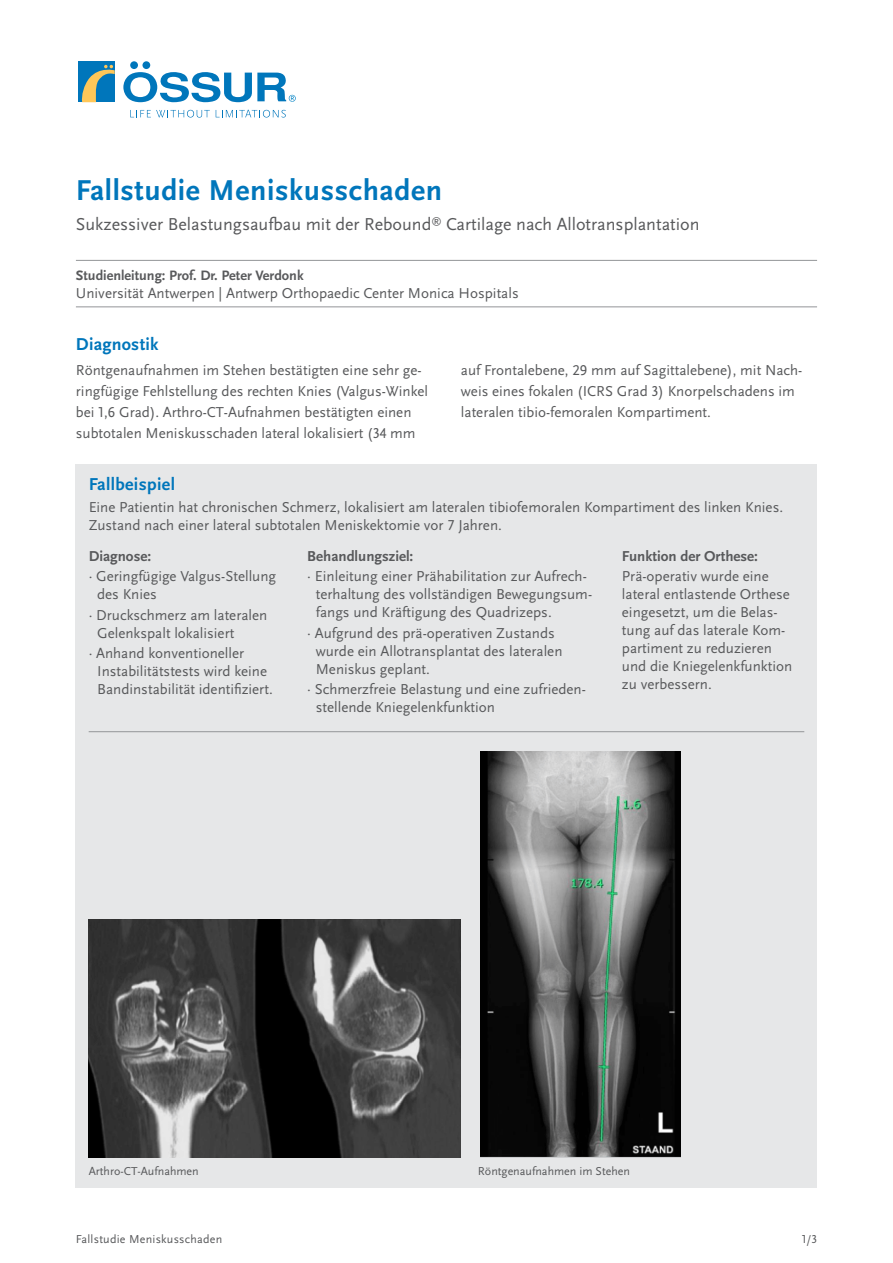
<style>
.page{position:relative;width:893px;height:1263px;background:#fff}
.page>*{position:absolute;margin:0;border:0;box-sizing:border-box;transform-origin:0 0}
.t1{font:700 30px "Scala Sans OT";letter-spacing:.02em;color:#0076bb}
.t2{font:18px "Scala Sans OT";color:#58595b}
.t3{font:700 18px "Scala Sans OT";letter-spacing:.02em;color:#0076bb}
.t4{font:15px/18px "Scala Sans OT";color:#58595b}
.t5{font:700 15px "Scala Sans OT";color:#58595b}
.t6{font:700 14.25px "Scala Sans OT";color:#58595b}
.t7{font:12px "Scala Sans OT";color:#58595b}
.t8{font:12px "Scala Sans OT";letter-spacing:.02em;color:#58595b}
</style>
<div class="page">
<div style="left:76px;top:857px;width:741px;height:330px;background:#e6e7e8"></div>
<div style="left:76px;top:464px;width:741px;height:400px;background:#e6e7e8"></div>
<svg style="left:130px;top:110px;width:80px;height:8px"></svg>
<svg style="left:216px;top:110px;width:70px;height:8px"></svg>
<div style="left:130px;top:61px;width:8px;height:8px;background:#0076bb;border-radius:50%"></div>
<div style="left:142px;top:61px;width:8px;height:8px;background:#0076bb;border-radius:50%"></div>
<svg style="left:123px;top:72px;width:173px;height:30px"></svg>
<svg style="left:82px;top:102px;width:14px;height:1px"></svg>
<div style="left:78px;top:61px;width:37px;height:41px;background:#0076bb"></div>
<svg style="left:81px;top:65px;width:34px;height:37px"></svg>
<hr style="left:76px;top:260px;width:741px;height:1px;background:#939598">
<hr style="left:76px;top:307px;width:741px;height:1px;background:#939598">
<hr style="left:89px;top:731px;width:715px;height:1px;background:#939598">
<img style="left:89px;top:920px;width:372px;height:237px">
<img style="left:481px;top:752px;width:199px;height:405px">
<h1 class="t1" style="left:76px;top:173px;width:368px">Fallstudie Meniskusschaden</h1>
<p class="t2" style="left:76px;top:214px;width:625px">Sukzessiver Belastungsaufbau mit der Rebound<sup>®</sup> Cartilage nach Allotransplantation</p>
<p class="t6" style="left:76px;top:267px;width:229px">Studienleitung: Prof. Dr. Peter Verdonk</p>
<p class="t4" style="left:76px;top:284px;width:444px">Universität Antwerpen | Antwerp Orthopaedic Center Monica Hospitals</p>
<p class="t3" style="left:76px;top:334px;width:84px">Diagnostik</p>
<p class="t4" style="left:76px;top:359px;width:354px;line-height:21px">Röntgenaufnahmen im Stehen bestätigten eine sehr ge&shy;ringfügige Fehlstellung des rechten Knies (Valgus-Winkel bei 1,6 Grad). Arthro-CT-Aufnahmen bestätigten einen subtotalen Meniskusschaden lateral lokalisiert (34 mm</p>
<p class="t4" style="left:461px;top:359px;width:343px;line-height:21px">auf Frontalebene, 29 mm auf Sagittalebene), mit Nach&shy;weis eines fokalen (ICRS Grad 3) Knorpelschadens im lateralen tibio-femoralen Kompartiment.</p>
<p class="t3" style="left:89px;top:474px;width:88px">Fallbeispiel</p>
<p class="t4" style="left:89px;top:499px;width:696px">Eine Patientin hat chronischen Schmerz, lokalisiert am lateralen tibiofemoralen Kompartiment des linken Knies.<br>Zustand nach einer lateral subtotalen Meniskektomie vor 7 Jahren.</p>
<p class="t5" style="left:89px;top:548px;width:64px">Diagnose:</p>
<p class="t4" style="left:97px;top:568px;width:180px;text-indent:-9px">· Geringfügige Valgus-Stellung des Knies</p>
<p class="t4" style="left:97px;top:606px;width:172px;text-indent:-9px">· Druckschmerz am lateralen<br>Gelenkspalt lokalisiert</p>
<p class="t4" style="left:97px;top:644px;width:177px;text-indent:-9px">· Anhand konventioneller<br>Instabilitätstests wird keine<br>Bandinstabilität identifiziert.</p>
<p class="t5" style="left:307px;top:548px;width:108px">Behandlungsziel:</p>
<p class="t4" style="left:316px;top:568px;width:278px;text-indent:-9px">· Einleitung einer Prähabilitation zur Aufrech&shy;terhaltung des vollständigen Bewegungsum&shy;fangs und Kräftigung des Quadrizeps.</p>
<p class="t4" style="left:316px;top:624px;width:248px;text-indent:-9px">· Aufgrund des prä-operativen Zustands wurde ein Allotransplantat des lateralen<br>Meniskus geplant.</p>
<p class="t4" style="left:316px;top:680px;width:272px;text-indent:-9px">· Schmerzfreie Belastung und eine zufrieden&shy;stellende Kniegelenkfunktion</p>
<p class="t5" style="left:622px;top:548px;width:138px">Funktion der Orthese:</p>
<p class="t4" style="left:622px;top:568px;width:172px">Prä-operativ wurde eine lateral entlastende Orthese eingesetzt, um die Belas&shy;tung auf das laterale Kom&shy;partiment zu reduzieren und die Kniegelenkfunktion zu verbessern.</p>
<p class="t7" style="left:89px;top:1164px;width:112px">Arthro-CT-Aufnahmen</p>
<p class="t7" style="left:478px;top:1164px;width:153px">Röntgenaufnahmen im Stehen</p>
<p class="t8" style="left:76px;top:1232px;width:148px">Fallstudie Meniskusschaden</p>
<p class="t7" style="left:802px;top:1232px;width:17px">1/3</p>
</div>
